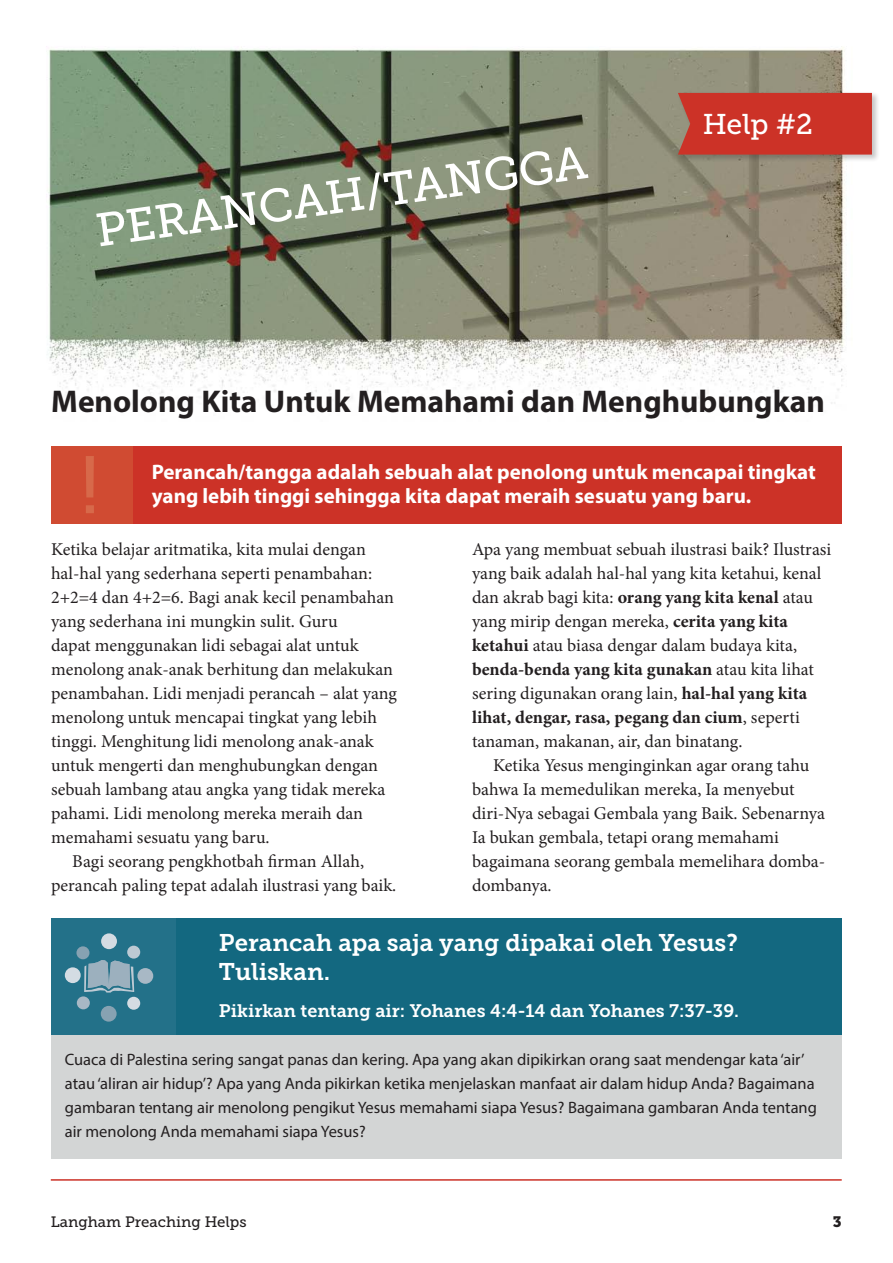
<style>
.page{position:relative;width:893px;height:1263px;background:#fff}
.page>*{position:absolute;margin:0;border:0;box-sizing:border-box;transform-origin:0 0}
.Heading_1{font:81px "Museo Slab 500";color:#d7694a}
.Heading_1-2{font:46.5px "Museo Slab 500";color:#fff}
.Heading_2_smaller{font:700 31.5px "Myriad Pro";color:#231f20}
.HELP__on_RED{font:28.5px "Museo Slab 500";color:#fff}
.White_on_BLUE_1{font:24px/28.5px "Museo Slab 700";color:#fff}
.Attention_White_On_R{font:700 21px/24px "Myriad Pro";color:#fff}
.Text_2{font:18px/24px "Minion Pro";color:#231f20}
.Text_1{font:18px/24px "Minion Pro";color:#231f20}
.White_on_BLUE_2{font:18px "Museo Slab 700";color:#fff}
.Sans_Text{font:16.5px/24px "Myriad Pro";color:#231f20}
.Text_1-2{font:15px "Museo Slab 500";color:#231f20}
.Text_1-3{font:15px "Museo Slab 900";color:#231f20}
.s1{font-weight:700}
</style>
<div class="page">
<img style="left:46px;top:46px;width:799px;height:358px">
<div style="left:677px;top:91px;width:203px;height:71px;background:#231f20;opacity:.25"></div>
<div style="left:678px;top:93px;width:194px;height:62px;background:#cc3227"></div>
<div style="left:51px;top:446px;width:791px;height:77px;background:#cc3227"></div>
<div style="left:51px;top:446px;width:81px;height:77px;background:#d04b32"></div>
<div style="left:51px;top:1014px;width:791px;height:144px;background:#d3d5d5"></div>
<div style="left:51px;top:918px;width:791px;height:116px;background:#136880"></div>
<div style="left:51px;top:918px;width:125px;height:116px;background:#237189"></div>
<svg style="left:84px;top:960px;width:50px;height:32px"></svg>
<div style="left:101px;top:933px;width:16px;height:16px;background:#d4dce3;border-radius:50%"></div>
<div style="left:101px;top:1006px;width:16px;height:16px;background:#87a2b2;border-radius:50%"></div>
<div style="left:127px;top:946px;width:13px;height:12px;background:#bdcad4;border-radius:50%"></div>
<div style="left:127px;top:997px;width:13px;height:13px;background:#d4dce3;border-radius:50%"></div>
<div style="left:77px;top:996px;width:13px;height:13px;background:#a8b8c5;border-radius:50%"></div>
<div style="left:76px;top:946px;width:13px;height:13px;background:#87a2b2;border-radius:50%"></div>
<div style="left:137px;top:968px;width:16px;height:16px;background:#a8b8c5;border-radius:50%"></div>
<div style="left:65px;top:967px;width:16px;height:16px;background:#d4dce3;border-radius:50%"></div>
<hr style="left:51px;top:1179px;width:791px;height:2px;background:#cc3227">
<p class="Heading_1-2" style="left:93px;top:205px;width:497px;rotate:-8deg">PERANCAH/TANGGA</p>
<p class="HELP__on_RED" style="left:703px;top:108px;width:112px">Help #2</p>
<p class="Heading_2_smaller" style="left:51px;top:381px;width:775px">Menolong Kita Untuk Memahami dan Menghubungkan</p>
<p class="Heading_1" style="left:80px;top:440px;width:22px">!</p>
<p class="Attention_White_On_R" style="left:152px;top:459px;width:666px">Perancah/tangga adalah sebuah alat penolong untuk mencapai tingkat yang lebih tinggi sehingga kita dapat meraih sesuatu yang baru.</p>
<p class="Text_1" style="left:51px;top:537px;width:347px">Ketika belajar aritmatika, kita mulai dengan hal-hal yang sederhana seperti penambahan:<br>2+2=4 dan 4+2=6. Bagi anak kecil penambahan yang sederhana ini mungkin sulit. Guru<br>dapat menggunakan lidi sebagai alat untuk menolong anak-anak berhitung dan melakukan penambahan. Lidi menjadi perancah – alat yang menolong untuk mencapai tingkat yang lebih tinggi. Menghitung lidi menolong anak-anak untuk mengerti dan menghubungkan dengan sebuah lambang atau angka yang tidak mereka pahami. Lidi menolong mereka meraih dan memahami sesuatu yang baru.</p>
<p class="Text_2" style="left:51px;top:849px;width:347px;text-indent:21px">Bagi seorang pengkhotbah firman Allah, perancah paling tepat adalah ilustrasi yang baik.</p>
<p class="Text_2" style="left:472px;top:537px;width:361px">Apa yang membuat sebuah ilustrasi baik? Ilustrasi yang baik adalah hal-hal yang kita ketahui, kenal dan akrab bagi kita: <span class="s1">orang yang kita kenal</span> atau yang mirip dengan mereka, <span class="s1">cerita yang kita ketahui</span> atau biasa dengar dalam budaya kita, <span class="s1">benda-benda yang kita gunakan</span> atau kita lihat sering digunakan orang lain, <span class="s1">hal-hal yang kita lihat, dengar, rasa, pegang dan cium</span>, seperti tanaman, makanan, air, dan binatang.</p>
<p class="Text_2" style="left:472px;top:753px;width:355px;text-indent:21px">Ketika Yesus menginginkan agar orang tahu bahwa Ia memedulikan mereka, Ia menyebut diri-Nya sebagai Gembala yang Baik. Sebenarnya Ia bukan gembala, tetapi orang memahami bagaimana seorang gembala memelihara domba&shy;dombanya.</p>
<p class="White_on_BLUE_1" style="left:219px;top:929px;width:520px">Perancah apa saja yang dipakai oleh Yesus?<br>Tuliskan.</p>
<p class="White_on_BLUE_2" style="left:219px;top:1000px;width:522px">Pikirkan tentang air: Yohanes 4:4-14 dan Yohanes 7:37-39.</p>
<p class="Sans_Text" style="left:65px;top:1047px;width:754px">Cuaca di Palestina sering sangat panas dan kering. Apa yang akan dipikirkan orang saat mendengar kata ‘air’ atau ‘aliran air hidup’? Apa yang Anda pikirkan ketika menjelaskan manfaat air dalam hidup Anda? Bagaimana gambaran tentang air menolong pengikut Yesus memahami siapa Yesus? Bagaimana gambaran Anda tentang air menolong Anda memahami siapa Yesus?</p>
<p class="Text_1-2" style="left:51px;top:1213px;width:197px">Langham Preaching Helps</p>
<p class="Text_1-3" style="left:833px;top:1213px;width:10px">3</p>
</div>
